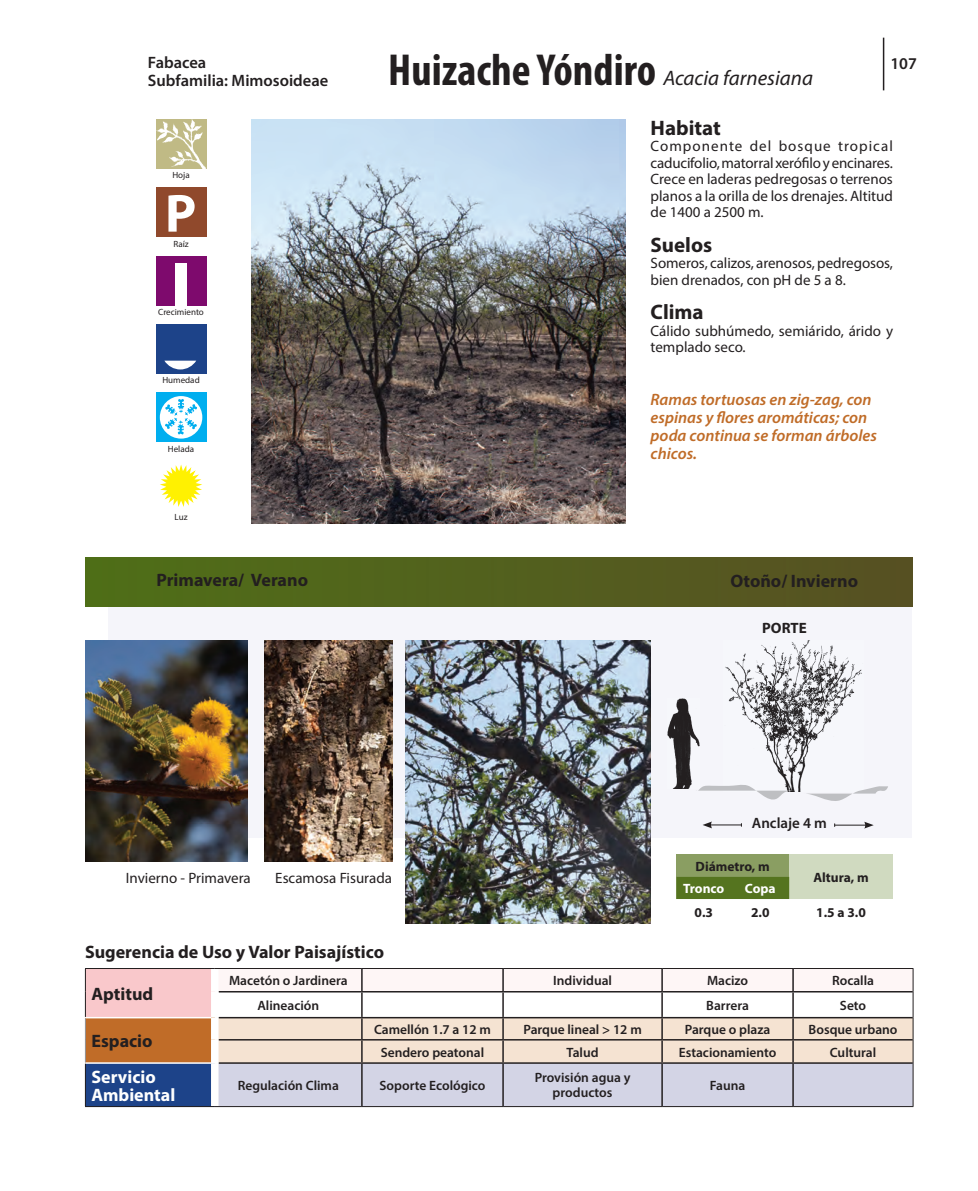
<style>
.page{position:relative;width:978px;height:1191px;background:#fff}
.page>*{position:absolute;margin:0;border:0;box-sizing:border-box;transform-origin:0 0}
.t1{font:700 54px "Myriad Pro";color:#fff}
.t2{font:italic 21px "Myriad Pro";color:#231f20}
.t3{font:700 21px "Myriad Pro";color:#231f20}
.t4{font:700 18px "Myriad Pro";color:#231f20}
.t5{font:700 18px/18px "Myriad Pro";color:#fff}
.t6{font:italic 600 16.5px/18px "Myriad Pro";color:#c06c28}
.t7{font:600 16.5px/18px "Myriad Pro";color:#231f20}
.t8{font:15px/16.5px "Myriad Pro";color:#231f20}
.t9{font:600 15px "Myriad Pro";color:#231f20}
.t10{font:700 15px "Myriad Pro";color:#231f20}
.t11{font:600 13.5px/15px "Myriad Pro";color:#231f20;text-align:center}
.t12{font:700 13.5px "Myriad Pro";color:#231f20}
.t13{font:700 13.5px "Myriad Pro";letter-spacing:-.005em;color:#fff}
.t14{font:9px "Myriad Pro";color:#231f20}
.s1{font-weight:700;font-style:normal;font-stretch:condensed;font-size:45px}
</style>
<div class="page">
<div style="left:108px;top:600px;width:804px;height:238px;background:#f5f5fa"></div>
<img style="left:725px;top:640px;width:137px;height:151px">
<div style="left:85px;top:557px;width:827px;height:49px;background:linear-gradient(to right,#4f6f18,#575023)"></div>
<img style="left:251px;top:119px;width:374px;height:404px">
<img style="left:85px;top:640px;width:163px;height:221px">
<img style="left:405px;top:640px;width:246px;height:283px">
<img style="left:264px;top:640px;width:128px;height:221px">
<hr style="left:710px;top:824px;width:31px;height:1px;background:#231f20">
<svg style="left:703px;top:821px;width:9px;height:7px"></svg>
<hr style="left:835px;top:824px;width:32px;height:1px;background:#231f20">
<svg style="left:864px;top:821px;width:10px;height:7px"></svg>
<div style="left:676px;top:854px;width:113px;height:23px;background:#8a9e62"></div>
<div style="left:789px;top:854px;width:104px;height:45px;background:#d0dac0"></div>
<div style="left:676px;top:877px;width:113px;height:22px;background:#55741f"></div>
<svg style="left:803px;top:786px;width:85px;height:15px"></svg>
<div style="left:85px;top:968px;width:130px;height:49px;background:#f9c8cb"></div>
<div style="left:85px;top:1017px;width:130px;height:46px;background:#c06c28"></div>
<div style="left:85px;top:1063px;width:130px;height:43px;background:#1d4389"></div>
<div style="left:211px;top:969px;width:8px;height:22px;background:#fff"></div>
<div style="left:211px;top:991px;width:8px;height:26px;background:#fff"></div>
<div style="left:211px;top:1017px;width:8px;height:22px;background:#fff"></div>
<div style="left:211px;top:1039px;width:8px;height:24px;background:#fff"></div>
<div style="left:211px;top:1063px;width:8px;height:43px;background:#fff"></div>
<hr style="left:85px;top:1017px;width:126px;height:1px;background:#fff">
<hr style="left:85px;top:1062px;width:126px;height:1px;background:#fff">
<hr style="left:85px;top:968px;width:130px;height:1px;background:#231f20">
<svg style="left:85px;top:969px;width:1px;height:93px"></svg>
<svg style="left:215px;top:968px;width:699px;height:138px"></svg>
<hr style="left:85px;top:1063px;width:1px;height:43px;background:#231f20">
<hr style="left:913px;top:1063px;width:1px;height:43px;background:#231f20">
<hr style="left:85px;top:1106px;width:130px;height:1px;background:#231f20">
<hr style="left:215px;top:1106px;width:147px;height:1px;background:#231f20">
<hr style="left:362px;top:1106px;width:141px;height:1px;background:#231f20">
<hr style="left:503px;top:1106px;width:159px;height:1px;background:#231f20">
<hr style="left:662px;top:1106px;width:131px;height:1px;background:#231f20">
<hr style="left:793px;top:1106px;width:120px;height:1px;background:#231f20">
<img style="left:668px;top:699px;width:32px;height:89px">
<div style="left:156px;top:256px;width:50px;height:49px;background:#7e0a6d"></div>
<div style="left:175px;top:263px;width:11px;height:42px;background:#fff"></div>
<div style="left:156px;top:187px;width:50px;height:50px;background:#90492c"></div>
<div style="left:156px;top:324px;width:50px;height:49px;background:#1d4389"></div>
<div style="left:156px;top:393px;width:50px;height:49px;background:#00aeef"></div>
<svg style="left:160px;top:396px;width:42px;height:42px"></svg>
<svg style="left:160px;top:464px;width:42px;height:43px"></svg>
<svg style="left:156px;top:119px;width:50px;height:50px;background:#cdc9a0"></svg>
<svg style="left:164px;top:361px;width:32px;height:8px"></svg>
<svg style="left:696px;top:783px;width:99px;height:17px"></svg>
<hr style="left:883px;top:38px;width:1px;height:52px;background:#231f20">
<p class="t7" style="left:148px;top:53px;width:182px">Fabacea<br>Subfamilia: Mimosoideae</p>
<p class="t14" style="left:172px;top:170px;width:19px">Hoja</p>
<h1 class="t1" style="left:165px;top:178px;width:33px">P</h1>
<p class="t14" style="left:173px;top:238px;width:17px">Raíz</p>
<p class="t14" style="left:158px;top:306px;width:47px">Crecimiento</p>
<p class="t14" style="left:162px;top:375px;width:39px">Humedad</p>
<p class="t14" style="left:168px;top:443px;width:28px">Helada</p>
<p class="t14" style="left:175px;top:512px;width:14px">Luz</p>
<h2 class="t2" style="left:388px;top:65px;width:426px"><span class="s1">Huizache Yóndiro</span> Acacia farnesiana</h2>
<p class="t7" style="left:890px;top:54px;width:28px">107</p>
<h2 class="t3" style="left:651px;top:114px;width:72px">Habitat</h2>
<p class="t8" style="left:651px;top:138px;width:244px;text-align:justify">Componente del bosque tropical caducifolio, matorral xerófilo y encinares.<br>Crece en laderas pedregosas o terrenos planos a la orilla de los drenajes. Altitud de 1400 a 2500 m.</p>
<h2 class="t3" style="left:651px;top:231px;width:63px">Suelos</h2>
<p class="t8" style="left:651px;top:255px;width:244px">Someros, calizos, arenosos, pedregosos, bien drenados, con pH de 5 a 8.</p>
<h2 class="t3" style="left:651px;top:299px;width:55px">Clima</h2>
<p class="t8" style="left:651px;top:322px;width:244px">Cálido subhúmedo, semiárido, árido y templado seco.</p>
<p class="t6" style="left:651px;top:390px;width:228px">Ramas tortuosas en zig-zag, con espinas y flores aromáticas; con poda continua se forman árboles chicos.</p>
<p class="t4" style="left:156px;top:568px;width:153px">Primavera/ Verano</p>
<p class="t4" style="left:730px;top:569px;width:129px">Otoño/ Invierno</p>
<p class="t10" style="left:762px;top:618px;width:46px">PORTE</p>
<p class="t8" style="left:126px;top:869px;width:127px">Invierno - Primavera</p>
<p class="t8" style="left:275px;top:869px;width:118px">Escamosa Fisurada</p>
<p class="t9" style="left:752px;top:813px;width:77px">Anclaje 4 m</p>
<p class="t12" style="left:696px;top:857px;width:76px">Diámetro, m</p>
<p class="t12" style="left:813px;top:868px;width:57px">Altura, m</p>
<p class="t13" style="left:683px;top:879px;width:43px">Tronco</p>
<p class="t13" style="left:745px;top:879px;width:32px">Copa</p>
<p class="t12" style="left:694px;top:903px;width:20px">0.3</p>
<p class="t12" style="left:751px;top:903px;width:20px">2.0</p>
<p class="t12" style="left:816px;top:903px;width:51px">1.5 a 3.0</p>
<p class="t4" style="left:85px;top:940px;width:301px">Sugerencia de Uso y Valor Paisajístico</p>
<p class="t4" style="left:91px;top:982px;width:63px">Aptitud</p>
<p class="t11" style="left:229px;top:972px;width:120px">Macetón o Jardinera</p>
<p class="t11" style="left:553px;top:972px;width:60px">Individual</p>
<p class="t11" style="left:707px;top:972px;width:43px">Macizo</p>
<p class="t11" style="left:832px;top:972px;width:44px">Rocalla</p>
<p class="t11" style="left:257px;top:997px;width:63px">Alineación</p>
<p class="t11" style="left:706px;top:997px;width:44px">Barrera</p>
<p class="t11" style="left:840px;top:997px;width:28px">Seto</p>
<p class="t4" style="left:91px;top:1029px;width:63px">Espacio</p>
<p class="t11" style="left:374px;top:1021px;width:118px">Camellón 1.7 a 12 m</p>
<p class="t11" style="left:523px;top:1021px;width:120px">Parque lineal &gt; 12 m</p>
<p class="t11" style="left:685px;top:1021px;width:87px">Parque o plaza</p>
<p class="t11" style="left:809px;top:1021px;width:90px">Bosque urbano</p>
<p class="t11" style="left:381px;top:1044px;width:105px">Sendero peatonal</p>
<p class="t11" style="left:567px;top:1044px;width:34px">Talud</p>
<p class="t11" style="left:679px;top:1044px;width:99px">Estacionamiento</p>
<p class="t11" style="left:830px;top:1044px;width:48px">Cultural</p>
<p class="t5" style="left:91px;top:1067px;width:85px">Servicio<br>Ambiental</p>
<p class="t11" style="left:238px;top:1077px;width:103px">Regulación Clima</p>
<p class="t11" style="left:379px;top:1077px;width:107px">Soporte Ecológico</p>
<p class="t11" style="left:535px;top:1070px;width:97px">Provisión agua y productos</p>
<p class="t11" style="left:710px;top:1077px;width:37px">Fauna</p>
</div>
